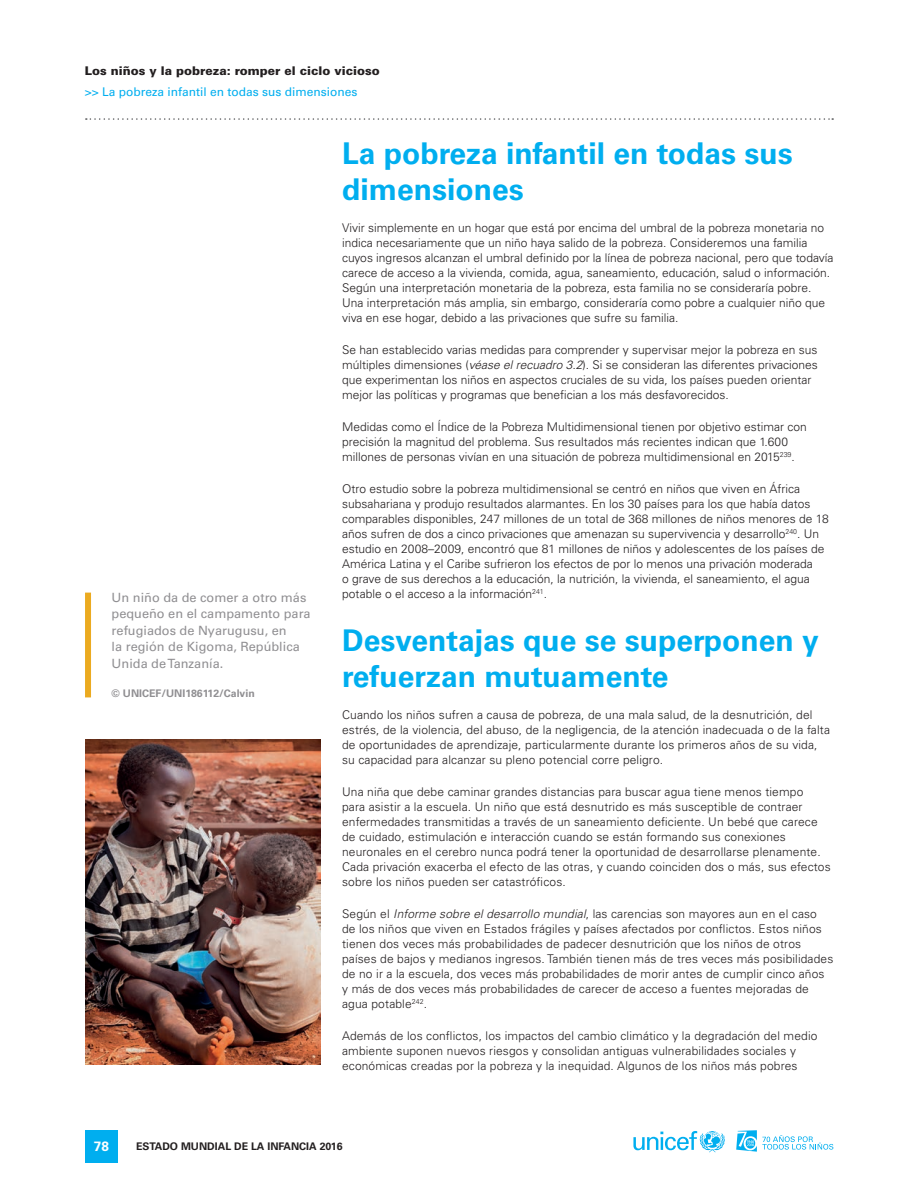
<style>
.page{position:relative;width:918px;height:1188px;background:#fff}
.page>*{position:absolute;margin:0;border:0;box-sizing:border-box;transform-origin:0 0}
.t1{font:700 30px/36px "Univers LT Std";color:#00aeef}
.t2{font:700 13.5px "Univers LT Std";color:#fff}
.t3{font:12.75px/16.5px "Univers LT Std";color:#908f92}
.t4{font:300 12px/15px "Univers LT Std";color:#231f20}
.t5{font:12px "Univers LT Std";color:#00aeef}
.t6{font:900 12px "Univers LT Std";color:#231f20}
.t7{font:700 10.5px "Univers LT Std";color:#231f20}
.t8{font:700 10.5px "Univers LT Std";color:#908f92}
.s1{font-style:italic}
</style>
<div class="page">
<div style="left:85px;top:1130px;width:33px;height:32px;background:#00aeef"></div>
<svg style="left:86px;top:118px;width:747px;height:2px"></svg>
<svg style="left:633px;top:1131px;width:92px;height:21px"></svg>
<svg style="left:736px;top:1130px;width:97px;height:22px"></svg>
<img style="left:85px;top:739px;width:236px;height:326px">
<div style="left:85px;top:593px;width:6px;height:104px;background:#ebaa20"></div>
<p class="t6" style="left:85px;top:64px;width:297px">Los niños y la pobreza: romper el ciclo vicioso</p>
<p class="t5" style="left:85px;top:84px;width:274px">&gt;&gt; La pobreza infantil en todas sus dimensiones</p>
<p class="t3" style="left:112px;top:589px;width:201px">Un niño da de comer a otro más pequeño en el campamento para refugiados de Nyarugusu, en<br>la región de Kigoma, República<br>Unida de Tanzanía.</p>
<p class="t8" style="left:112px;top:688px;width:145px">© UNICEF/UNI186112/Calvin</p>
<h1 class="t1" style="left:342px;top:135px;width:452px">La pobreza infantil en todas sus dimensiones</h1>
<p class="t4" style="left:342px;top:220px;width:493px">Vivir simplemente en un hogar que está por encima del umbral de la pobreza monetaria no indica necesariamente que un niño haya salido de la pobreza. Consideremos una familia cuyos ingresos alcanzan el umbral definido por la línea de pobreza nacional, pero que todavía carece de acceso a la vivienda, comida, agua, saneamiento, educación, salud o información.<br>Según una interpretación monetaria de la pobreza, esta familia no se consideraría pobre.<br>Una interpretación más amplia, sin embargo, consideraría como pobre a cualquier niño que viva en ese hogar, debido a las privaciones que sufre su familia.</p>
<p class="t4" style="left:342px;top:342px;width:477px">Se han establecido varias medidas para comprender y supervisar mejor la pobreza en sus múltiples dimensiones (<span class="s1">véase el recuadro 3.2</span>). Si se consideran las diferentes privaciones que experimentan los niños en aspectos cruciales de su vida, los países pueden orientar mejor las políticas y programas que benefician a los más desfavorecidos.</p>
<p class="t4" style="left:342px;top:419px;width:466px">Medidas como el Índice de la Pobreza Multidimensional tienen por objetivo estimar con precisión la magnitud del problema. Sus resultados más recientes indican que 1.600 millones de personas vivían en una situación de pobreza multidimensional en 2015<sup>239</sup>.</p>
<p class="t4" style="left:342px;top:481px;width:488px">Otro estudio sobre la pobreza multidimensional se centró en niños que viven en África subsahariana y produjo resultados alarmantes. En los 30 países para los que había datos comparables disponibles, 247 millones de un total de 368 millones de niños menores de 18 años sufren de dos a cinco privaciones que amenazan su supervivencia y desarrollo<sup>240</sup>. Un estudio en 2008–2009, encontró que 81 millones de niños y adolescentes de los países de América Latina y el Caribe sufrieron los efectos de por lo menos una privación moderada<br>o grave de sus derechos a la educación, la nutrición, la vivienda, el saneamiento, el agua potable o el acceso a la información<sup>241</sup>.</p>
<h1 class="t1" style="left:342px;top:622px;width:478px">Desventajas que se superponen y refuerzan mutuamente</h1>
<p class="t4" style="left:342px;top:707px;width:490px">Cuando los niños sufren a causa de pobreza, de una mala salud, de la desnutrición, del estrés, de la violencia, del abuso, de la negligencia, de la atención inadecuada o de la falta de oportunidades de aprendizaje, particularmente durante los primeros años de su vida, su capacidad para alcanzar su pleno potencial corre peligro.</p>
<p class="t4" style="left:342px;top:784px;width:490px">Una niña que debe caminar grandes distancias para buscar agua tiene menos tiempo<br>para asistir a la escuela. Un niño que está desnutrido es más susceptible de contraer enfermedades transmitidas a través de un saneamiento deficiente. Un bebé que carece de cuidado, estimulación e interacción cuando se están formando sus conexiones neuronales en el cerebro nunca podrá tener la oportunidad de desarrollarse plenamente.<br>Cada privación exacerba el efecto de las otras, y cuando coinciden dos o más, sus efectos sobre los niños pueden ser catastróficos.</p>
<p class="t4" style="left:342px;top:906px;width:493px">Según el <span class="s1">Informe sobre el desarrollo mundial</span>, las carencias son mayores aun en el caso de los niños que viven en Estados frágiles y países afectados por conflictos. Estos niños tienen dos veces más probabilidades de padecer desnutrición que los niños de otros países de bajos y medianos ingresos. También tienen más de tres veces más posibilidades de no ir a la escuela, dos veces más probabilidades de morir antes de cumplir cinco años y más de dos veces más probabilidades de carecer de acceso a fuentes mejoradas de agua potable<sup>242</sup>.</p>
<p class="t4" style="left:342px;top:1028px;width:477px">Además de los conflictos, los impactos del cambio climático y la degradación del medio ambiente suponen nuevos riesgos y consolidan antiguas vulnerabilidades sociales y económicas creadas por la pobreza y la inequidad. Algunos de los niños más pobres</p>
<p class="t2" style="left:94px;top:1138px;width:17px">78</p>
<p class="t7" style="left:136px;top:1140px;width:208px">ESTADO MUNDIAL DE LA INFANCIA 2016</p>
</div>
